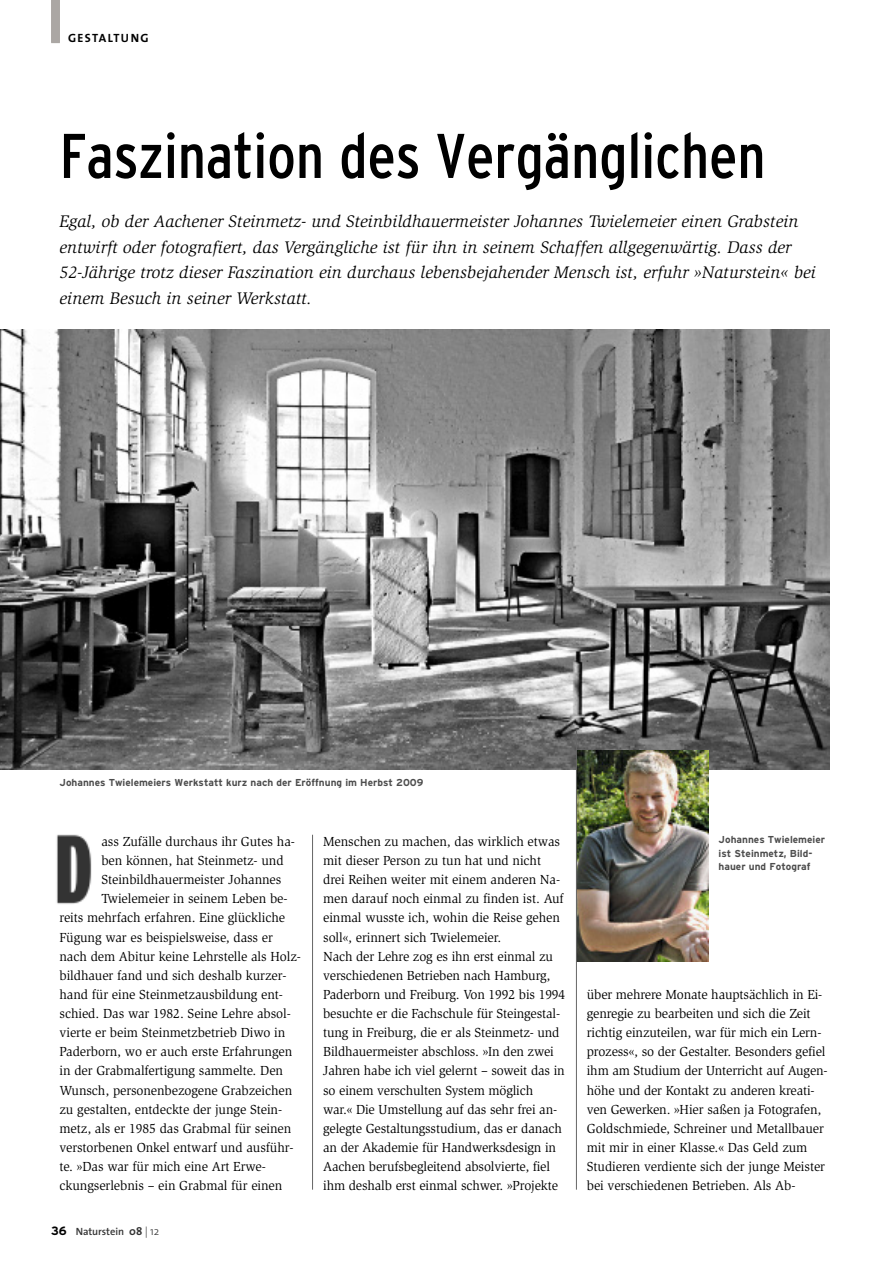
<style>
.page{position:relative;width:893px;height:1263px;background:#fff}
.page>*{position:absolute;margin:0;border:0;box-sizing:border-box;transform-origin:0 0}
.t1{font:condensed 63px "Interstate";color:#000}
.t2{font:italic 17.25px/25.5px "Slimbach Std";letter-spacing:.005em;color:#000}
.t3{font:13.5px/19.2px "Slimbach Std";letter-spacing:-.005em;color:#000}
.t4{font:700 12px "The Sans";letter-spacing:.12em;color:#000}
.t5{font:600 10.5px "The Sans";letter-spacing:-.005em;color:#333}
.t6{font:700 10.05px/13.5px "Interstate";color:#4d4d4d}
.s1{font-family:"Interstate";font-weight:700;font-size:12px;color:#000}
.s2{font-weight:700;font-size:11.25px}
.s3{font-weight:300;font-size:11.25px}
</style>
<div class="page">
<div style="left:51px;top:0;width:9px;height:43px;background:#aba7a4"></div>
<hr style="left:312px;top:835px;width:1px;height:355px;background:#666">
<img style="left:56px;top:834px;width:36px;height:70px">
<img style="left:0;top:329px;width:829px;height:440px">
<img style="left:577px;top:751px;width:131px;height:210px">
<hr style="left:576px;top:731px;width:1px;height:459px;background:#666">
<p class="t4" style="left:68px;top:33px;width:82px">GESTALTUNG</p>
<h1 class="t1" style="left:60px;top:121px;width:707px">Faszination des Vergänglichen</h1>
<p class="t2" style="left:60px;top:210px;width:758px">Egal, ob der Aachener Steinmetz- und Steinbildhauermeister Johannes Twielemeier einen Grabstein entwirft oder fotografiert, das Vergängliche ist für ihn in seinem Schaffen allgegenwärtig. Dass der 52-Jährige trotz dieser Faszination ein durchaus lebensbejahender Mensch ist, erfuhr »Naturstein« bei einem Besuch in seiner Werkstatt.</p>
<p class="t6" style="left:60px;top:775px;width:365px">Johannes Twielemeiers Werkstatt kurz nach der Eröffnung im Herbst 2009</p>
<p class="t3" style="left:101px;top:833px;width:195px">ass Zufälle durchaus ihr Gutes ha-</p>
<p class="t3" style="left:101px;top:852px;width:184px">ben können, hat Steinmetz- und</p>
<p class="t3" style="left:101px;top:871px;width:181px">Steinbildhauermeister Johannes</p>
<p class="t3" style="left:101px;top:890px;width:188px">Twielemeier in seinem Leben be-</p>
<p class="t3" style="left:60px;top:909px;width:227px">reits mehrfach erfahren. Eine glückliche</p>
<p class="t3" style="left:60px;top:928px;width:215px">Fügung war es beispielsweise, dass er</p>
<p class="t3" style="left:60px;top:947px;width:243px">nach dem Abitur keine Lehrstelle als Holz-</p>
<p class="t3" style="left:60px;top:967px;width:229px">bildhauer fand und sich deshalb kurzer-</p>
<p class="t3" style="left:60px;top:986px;width:225px">hand für eine Steinmetzausbildung ent-</p>
<p class="t3" style="left:60px;top:1005px;width:233px">schied. Das war 1982. Seine Lehre absol-</p>
<p class="t3" style="left:60px;top:1024px;width:227px">vierte er beim Steinmetzbetrieb Diwo in</p>
<p class="t3" style="left:60px;top:1043px;width:234px">Paderborn, wo er auch erste Erfahrungen</p>
<p class="t3" style="left:60px;top:1062px;width:225px">in der Grabmalfertigung sammelte. Den</p>
<p class="t3" style="left:60px;top:1081px;width:234px">Wunsch, personenbezogene Grabzeichen</p>
<p class="t3" style="left:60px;top:1100px;width:224px">zu gestalten, entdeckte der junge Stein-</p>
<p class="t3" style="left:60px;top:1120px;width:233px">metz, als er 1985 das Grabmal für seinen</p>
<p class="t3" style="left:60px;top:1139px;width:236px">verstorbenen Onkel entwarf und ausführ-</p>
<p class="t3" style="left:60px;top:1158px;width:208px">te. »Das war für mich eine Art Erwe-</p>
<p class="t3" style="left:60px;top:1177px;width:224px">ckungserlebnis – ein Grabmal für einen</p>
<p class="t5" style="left:51px;top:1227px;width:110px"><span class="s1">36</span> Naturstein <span class="s2">08</span> <span class="s3">| 12</span></p>
<p class="t3" style="left:323px;top:833px;width:244px">Menschen zu machen, das wirklich etwas mit dieser Person zu tun hat und nicht drei Reihen weiter mit einem anderen Na&shy;men darauf noch einmal zu finden ist. Auf einmal wusste ich, wohin die Reise gehen soll«, erinnert sich Twielemeier.<br>Nach der Lehre zog es ihn erst einmal zu verschiedenen Betrieben nach Hamburg, Paderborn und Freiburg. Von 1992 bis 1994 besuchte er die Fachschule für Steingestal&shy;tung in Freiburg, die er als Steinmetz- und Bildhauermeister abschloss. »In den zwei Jahren habe ich viel gelernt – soweit das in so einem verschulten System möglich war.« Die Umstellung auf das sehr frei an&shy;gelegte Gestaltungsstudium, das er danach an der Akademie für Handwerksdesign in Aachen berufsbegleitend absolvierte, fiel ihm deshalb erst einmal schwer. »Projekte</p>
<p class="t6" style="left:719px;top:833px;width:108px">Johannes Twielemeier ist Steinmetz, Bild&shy;hauer und Fotograf</p>
<p class="t3" style="left:587px;top:986px;width:242px">über mehrere Monate hauptsächlich in Ei&shy;genregie zu bearbeiten und sich die Zeit richtig einzuteilen, war für mich ein Lern&shy;prozess«, so der Gestalter. Besonders gefiel ihm am Studium der Unterricht auf Augen&shy;höhe und der Kontakt zu anderen kreati&shy;ven Gewerken. »Hier saßen ja Fotografen, Goldschmiede, Schreiner und Metallbauer mit mir in einer Klasse.« Das Geld zum Studieren verdiente sich der junge Meister bei verschiedenen Betrieben. Als Ab-</p>
</div>
